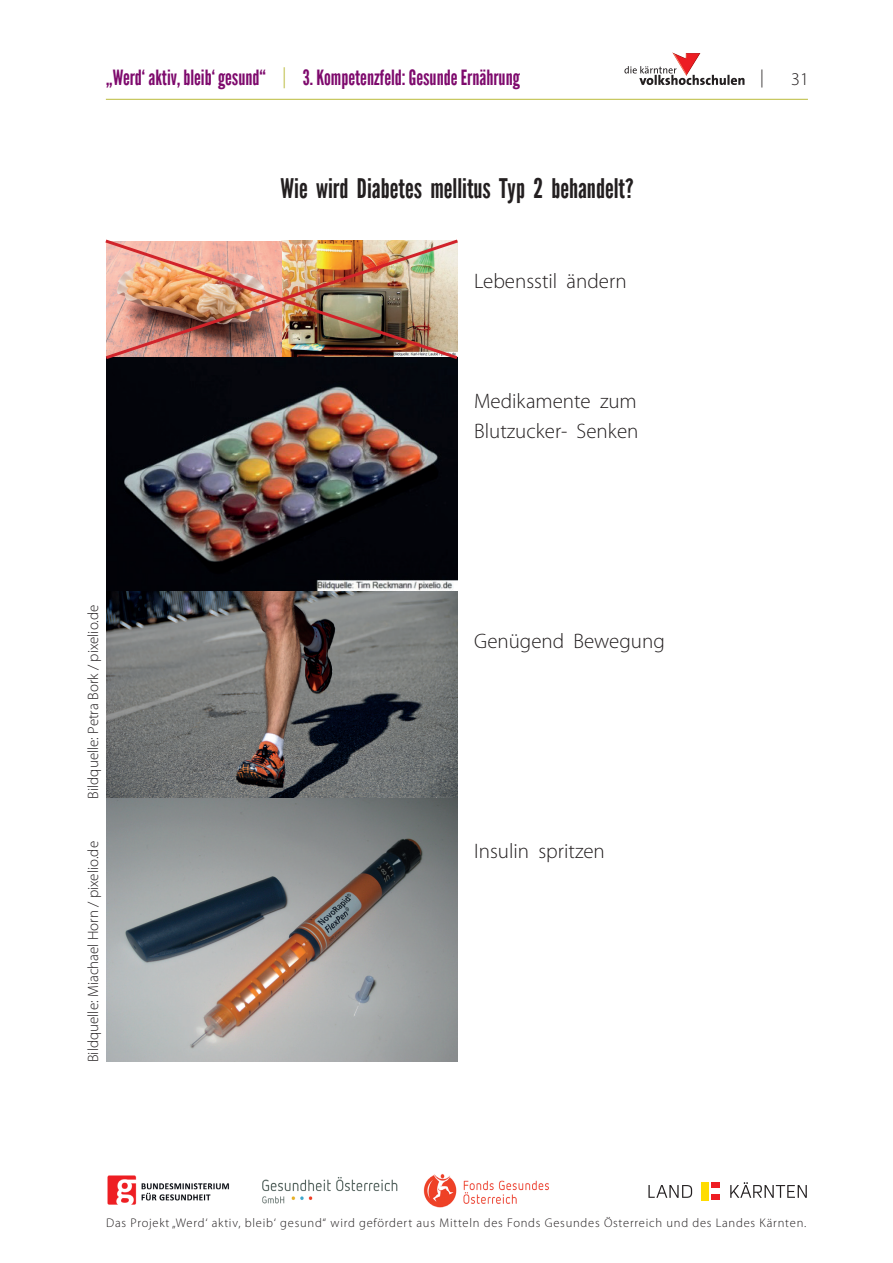
<style>
.page{position:relative;width:893px;height:1263px;background:#fff}
.page>*{position:absolute;margin:0;border:0;box-sizing:border-box;transform-origin:0 0}
.t1{font:27px "League Gothic Extended";color:#231f20}
.t2{font:300 21px/30px "Myriad Pro";color:#231f20}
.t3{font:21px "League Gothic Extended";color:#7e0a6d}
.t4{font:300 18px "Myriad Pro";color:#231f20}
.t5{font:300 15px "Myriad Pro";color:#231f20}
.t6{font:300 12.6px "Myriad Pro";letter-spacing:.06em;color:#231f20}
.s1{font-family:"Myriad Pro";font-weight:300;color:#baba3a}
</style>
<div class="page">
<hr style="left:106px;top:99px;width:702px;height:1px;background:#baba3a">
<img style="left:672px;top:52px;width:29px;height:14px">
<svg style="left:624px;top:66px;width:120px;height:19px"></svg>
<img style="left:107px;top:1174px;width:442px;height:33px">
<svg style="left:648px;top:1182px;width:159px;height:16px"></svg>
<div style="left:711px;top:1182px;width:9px;height:6px;background:#ee1d23"></div>
<div style="left:711px;top:1194px;width:9px;height:6px;background:#ee1d23"></div>
<div style="left:701px;top:1182px;width:7px;height:18px;background:#ffdc01"></div>
<img style="left:106px;top:361px;width:351px;height:700px">
<img style="left:105px;top:239px;width:353px;height:122px">
<h2 class="t3" style="left:106px;top:65px;width:415px">„Werd‘ aktiv, bleib‘ gesund“ <span class="s1">|</span> 3. Kompetenzfeld: Gesunde Ernährung</h2>
<h3 class="t4" style="left:760px;top:67px;width:5px">|</h3>
<h3 class="t4" style="left:791px;top:69px;width:19px">31</h3>
<h1 class="t1" style="left:281px;top:172px;width:354px">Wie wird Diabetes mellitus Typ 2 behandelt?</h1>
<h2 class="t2" style="left:474px;top:266px;width:154px">Lebensstil ändern</h2>
<p class="t5" style="left:85px;top:798px;width:195px;rotate:-90deg">Bildquelle: Petra Bork / pixelio.de</p>
<p class="t5" style="left:85px;top:1062px;width:222px;rotate:-90deg">Bildquelle: Miachael Horn / pixelio.de</p>
<h2 class="t2" style="left:474px;top:386px;width:166px">Medikamente zum<br>Blutzucker- Senken</h2>
<h2 class="t2" style="left:474px;top:626px;width:192px">Genügend Bewegung</h2>
<h2 class="t2" style="left:474px;top:836px;width:132px">Insulin spritzen</h2>
<p class="t6" style="left:106px;top:1216px;width:702px">Das Projekt „Werd‘ aktiv, bleib‘ gesund“ wird gefördert aus Mitteln des Fonds Gesundes Österreich und des Landes Kärnten.</p>
</div>
